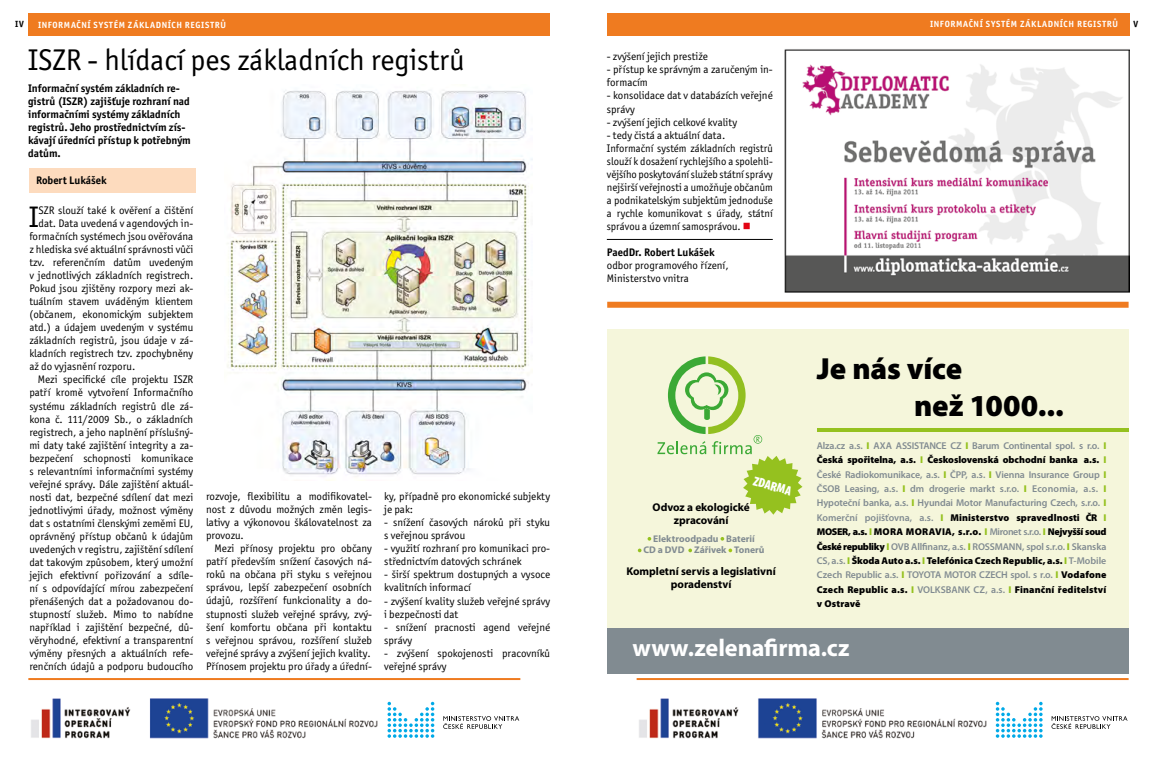
<style>
.page{position:relative;width:1157px;height:766px;background:#fff}
.page>*{position:absolute;margin:0;border:0;box-sizing:border-box;transform-origin:0 0}
.t1{font:900 30.6px/36.7px "Myriad Pro";letter-spacing:-.005em;color:#000}
.t2{font:30px "Officina Sans Itc TOT";color:#000}
.t3{font:29.7px "Officina Sans Itc TOT";color:#000}
.t4{font:700 24.3px "Myriad Pro";letter-spacing:-.005em;color:#fff}
.t5{font:900 condensed 13.2px "Myriad Pro";color:#fff}
.t6{font:700 11.3px/13.5px "Myriad Pro";letter-spacing:-.005em;color:#000;text-align:center}
.t7{font:11px/13px "Officina Sans Itc TOT";color:#000}
.t8{font:700 11px/13px "Officina Sans Itc TOT";color:#000}
.t9{font:600 9.9px/14.4px "Myriad Pro";letter-spacing:-.01em;color:#818b91;text-align:justify}
.t10{font:700 9.7px/11.6px "Myriad Pro";color:#818b91;text-align:center}
.t11{font:700 9px "Officina Sans Itc TOT";letter-spacing:.08em;color:#fff}
.t12{font:700 9px "Officina Sans Itc TOT";color:#000}
.s1{color:#e30413}
.s2{font-weight:900;color:#95c11f}
.s3{font-weight:900;color:#000}
</style>
<div class="page">
<img style="left:227px;top:90px;width:305px;height:387px">
<img style="left:639px;top:698px;width:348px;height:40px">
<svg style="left:1051px;top:716px;width:76px;height:12px"></svg>
<svg style="left:995px;top:701px;width:47px;height:36px"></svg>
<img style="left:31px;top:698px;width:347px;height:40px">
<svg style="left:443px;top:716px;width:76px;height:12px"></svg>
<svg style="left:387px;top:701px;width:47px;height:36px"></svg>
<hr style="left:636px;top:677px;width:492px;height:2px;background:#ef7b20">
<hr style="left:28px;top:677px;width:492px;height:2px;background:#ef7b20">
<div style="left:607px;top:13px;width:522px;height:22px;background:#ef7b20"></div>
<div style="left:28px;top:13px;width:522px;height:22px;background:#ef7b20"></div>
<div style="left:29px;top:168px;width:166px;height:24px;background:#fddbbe"></div>
<div style="left:607px;top:329px;width:521px;height:344px;background:#f5f6db"></div>
<hr style="left:817px;top:428px;width:311px;height:3px;background:#95c11f">
<svg style="left:638px;top:548px;width:3px;height:4px"></svg>
<svg style="left:688px;top:548px;width:4px;height:4px"></svg>
<svg style="left:728px;top:548px;width:4px;height:4px"></svg>
<svg style="left:657px;top:356px;width:145px;height:158px"></svg>
<div style="left:607px;top:628px;width:521px;height:45px;background:#818b91"></div>
<hr style="left:607px;top:239px;width:165px;height:1px;background:#000">
<div style="left:607px;top:301px;width:521px;height:6px;background:#ef7b20"></div>
<img style="left:784px;top:49px;width:345px;height:243px">
<p class="t12" style="left:15px;top:18px;width:10px">IV</p>
<p class="t11" style="left:38px;top:19px;width:33px">informač</p>
<p class="t11" style="left:81px;top:19px;width:146px">ní systém základ ních registrů</p>
<p class="t11" style="left:930px;top:19px;width:33px">informač</p>
<p class="t11" style="left:973px;top:19px;width:146px">ní systém základ ních registrů</p>
<p class="t12" style="left:1133px;top:19px;width:6px">V</p>
<h2 class="t2" style="left:28px;top:43px;width:438px">ISZR - hlídací pes základních registrů</h2>
<p class="t8" style="left:28px;top:82px;width:164px">Informační systém základních re&shy;gistrů (ISZR) zajišťuje rozhraní nad informačními systémy základních registrů. Jeho prostřednictvím zís&shy;kávají úředníci přístup k potřebným datům.</p>
<p class="t8" style="left:36px;top:174px;width:72px">Robert Lukášek</p>
<p class="t7" style="left:607px;top:50px;width:103px">- zvýšení jejich prestiže</p>
<p class="t7" style="left:607px;top:63px;width:167px">- přístup ke správným a zaručeným in&shy;formacím</p>
<p class="t7" style="left:607px;top:89px;width:167px">- konsolidace dat v databázích veřejné správy</p>
<p class="t7" style="left:607px;top:115px;width:132px">- zvýšení jejich celkové kvality</p>
<p class="t7" style="left:607px;top:128px;width:167px">- tedy čistá a aktuální data.<br>Informační systém základních registrů slouží k dosažení rychlejšího a spolehli&shy;vějšího poskytování služeb státní správy nejširší veřejnosti a umožňuje občanům a podnikatelským subjektům jednoduše a rychle komunikovat s úřady, státní správou a územní samosprávou. <span class="s1">■</span></p>
<p class="t8" style="left:607px;top:245px;width:109px">PaedDr. Robert Lukášek</p>
<p class="t7" style="left:607px;top:258px;width:123px">odbor programového řízení,<br>Ministerstvo vnitra</p>
<h3 class="t3" style="left:29px;top:200px;width:11px">I</h3>
<p class="t7" style="left:39px;top:204px;width:156px">SZR slouží také k ověření a čištění</p>
<p class="t7" style="left:39px;top:217px;width:156px">dat. Data uvedená v agendových in-</p>
<p class="t7" style="left:29px;top:230px;width:165px">formačních systémech jsou ověřována</p>
<p class="t7" style="left:29px;top:243px;width:165px">z hlediska své aktuální správnosti vůči</p>
<p class="t7" style="left:29px;top:256px;width:165px">tzv. referenčním datům uvedeným</p>
<p class="t7" style="left:29px;top:269px;width:165px">v jednotlivých základních registrech.</p>
<p class="t7" style="left:29px;top:282px;width:165px">Pokud jsou zjištěny rozpory mezi ak-</p>
<p class="t7" style="left:29px;top:295px;width:165px">tuálním stavem uváděným klientem</p>
<p class="t7" style="left:29px;top:308px;width:165px">(občanem, ekonomickým subjektem</p>
<p class="t7" style="left:29px;top:321px;width:165px">atd.) a údajem uvedeným v systému</p>
<p class="t7" style="left:29px;top:334px;width:165px">základních registrů, jsou údaje v zá-</p>
<p class="t7" style="left:29px;top:347px;width:165px">kladních registrech tzv. zpochybněny</p>
<p class="t7" style="left:29px;top:360px;width:107px">až do vyjasnění rozporu.</p>
<p class="t7" style="left:38px;top:373px;width:157px">Mezi specifické cíle projektu ISZR</p>
<p class="t7" style="left:29px;top:386px;width:165px">patří kromě vytvoření Informačního</p>
<p class="t7" style="left:29px;top:399px;width:165px">systému základních registrů dle zá-</p>
<p class="t7" style="left:29px;top:412px;width:165px">kona č. 111/2009 Sb., o základních</p>
<p class="t7" style="left:29px;top:425px;width:165px">registrech, a jeho naplnění příslušný-</p>
<p class="t7" style="left:29px;top:438px;width:165px">mi daty také zajištění integrity a za-</p>
<p class="t7" style="left:29px;top:451px;width:165px">bezpečení schopnosti komunikace</p>
<p class="t7" style="left:29px;top:464px;width:165px">s relevantními informačními systémy</p>
<p class="t7" style="left:29px;top:477px;width:165px">veřejné správy. Dále zajištění aktuál-</p>
<p class="t7" style="left:29px;top:490px;width:165px">nosti dat, bezpečné sdílení dat mezi</p>
<p class="t7" style="left:29px;top:503px;width:165px">jednotlivými úřady, možnost výměny</p>
<p class="t7" style="left:29px;top:516px;width:165px">dat s ostatními členskými zeměmi EU,</p>
<p class="t7" style="left:29px;top:529px;width:165px">oprávněný přístup občanů k údajům</p>
<p class="t7" style="left:29px;top:542px;width:165px">uvedených v registru, zajištění sdílení</p>
<p class="t7" style="left:29px;top:555px;width:165px">dat takovým způsobem, který umožní</p>
<p class="t7" style="left:29px;top:568px;width:165px">jejich efektivní pořizování a sdíle-</p>
<p class="t7" style="left:29px;top:581px;width:165px">ní s odpovídající mírou zabezpečení</p>
<p class="t7" style="left:29px;top:594px;width:165px">přenášených dat a požadovanou do-</p>
<p class="t7" style="left:29px;top:607px;width:165px">stupností služeb. Mimo to nabídne</p>
<p class="t7" style="left:29px;top:620px;width:165px">například i zajištění bezpečné, dů-</p>
<p class="t7" style="left:29px;top:633px;width:165px">věryhodné, efektivní a transparentní</p>
<p class="t7" style="left:29px;top:646px;width:165px">výměny přesných a aktuálních refe-</p>
<p class="t7" style="left:29px;top:659px;width:165px">renčních údajů a podporu budoucího</p>
<h1 class="t1" style="left:914px;top:351px;width:151px;text-indent:-97px">Je nás více<br>než 1000...</h1>
<p class="t9" style="left:817px;top:438px;width:291px">Alza.cz a.s. <span class="s2">I</span> AXA ASSISTANCE CZ <span class="s2">I</span> Barum Continental spol. s r.o. <span class="s2">I </span><span class="s3">Česká spořitelna, a.s.</span> <span class="s2">I</span> <span class="s3">Československá obchodní banka a.s.</span> <span class="s2">I </span>České Radiokomunikace, a.s. <span class="s2">I</span> ČPP, a.s. <span class="s2">I</span> Vienna Insurance Group <span class="s2">I </span>ČSOB Leasing, a.s. <span class="s2">I</span> dm drogerie markt s.r.o. <span class="s2">I</span> Economia, a.s. <span class="s2">I </span>Hypoteční banka, a.s. <span class="s2">I</span> Hyundai Motor Manufacturing Czech, s.r.o. <span class="s2">I </span>Komerční pojišťovna, a.s. <span class="s2">I</span> <span class="s3">Ministerstvo spravedlnosti ČR</span> <span class="s2">I </span><span class="s3">MOSER, a.s.</span> <span class="s2">I</span> <span class="s3">MORA MORAVIA, s.r.o.</span> <span class="s2">I</span> Mironet s.r.o. <span class="s2">I</span> <span class="s3">Nejvyšší soud České republiky</span> <span class="s2">I</span> OVB Allfinanz, a.s. <span class="s2">I</span> ROSSMANN, spol s.r.o. <span class="s2">I</span> Skanska CS, a.s. <span class="s2">I</span> <span class="s3">Škoda Auto a.s.</span> <span class="s2">I</span> <span class="s3">Telefónica Czech Republic, a.s.</span> <span class="s2">I</span> T-Mobile Czech Republic a.s. <span class="s2">I</span> TOYOTA MOTOR CZECH spol. s r.o. <span class="s2">I</span> <span class="s3">Vodafone Czech Republic a.s.</span> <span class="s2">I</span> VOLKSBANK CZ, a.s. <span class="s2">I</span> <span class="s3">Finanční ředitelství v Ostravě</span></p>
<p class="t5" style="left:755px;top:473px;width:41px;rotate:16deg">ZDARMA</p>
<p class="t7" style="left:206px;top:490px;width:167px;text-align:justify">rozvoje, flexibilitu a modifikovatel&shy;nost z důvodu možných změn legis&shy;lativy a výkonovou škálovatelnost za provozu.</p>
<p class="t7" style="left:206px;top:542px;width:167px;text-indent:9px">Mezi přínosy projektu pro občany patří především snížení časových ná&shy;roků na občana při styku s veřejnou správou, lepší zabezpečení osobních údajů, rozšíření funkcionality a do&shy;stupnosti služeb veřejné správy, zvý&shy;šení komfortu občana při kontaktu s veřejnou správou, rozšíření služeb veřejné správy a zvýšení jejich kvality.<br>Přínosem projektu pro úřady a úřední-</p>
<p class="t7" style="left:384px;top:490px;width:167px">ky, případně pro ekonomické subjekty je pak:</p>
<p class="t7" style="left:384px;top:516px;width:167px">- snížení časových nároků při styku s veřejnou správou</p>
<p class="t7" style="left:384px;top:542px;width:167px">- využití rozhraní pro komunikaci pro&shy;střednictvím datových schránek</p>
<p class="t7" style="left:384px;top:568px;width:167px">- širší spektrum dostupných a vysoce kvalitních informací</p>
<p class="t7" style="left:384px;top:594px;width:167px">- zvýšení kvality služeb veřejné správy i bezpečnosti dat</p>
<p class="t7" style="left:384px;top:620px;width:167px">- snížení pracnosti agend veřejné správy</p>
<p class="t7" style="left:384px;top:646px;width:167px">- zvýšení spokojenosti pracovníků veřejné správy</p>
<p class="t6" style="left:652px;top:499px;width:99px">Odvoz a ekologické zpracování</p>
<p class="t10" style="left:643px;top:532px;width:123px">Elektroodpadu Baterií<br>CD a DVD Zářivek Tonerů</p>
<p class="t6" style="left:626px;top:563px;width:151px">Kompletní servis a legislativní poradenství</p>
<h3 class="t4" style="left:632px;top:631px;width:218px">www.zelenafirma.cz</h3>
</div>
